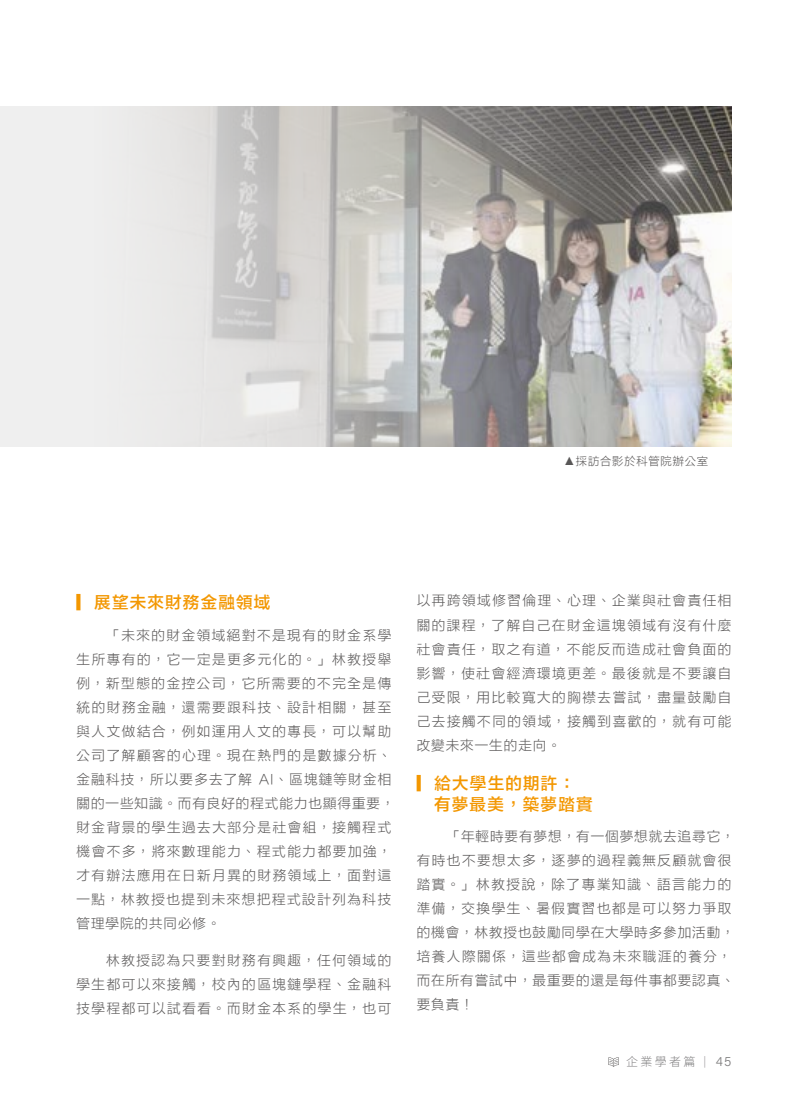
<style>
.page{position:relative;width:808px;height:1106px;background:#fff}
.page>*{position:absolute;margin:0;border:0;box-sizing:border-box;transform-origin:0 0}
.t1{font:16.5px/20.7px "FZLTZHB B51 0";letter-spacing:.075em;color:#f39700}
.t2{font:13.5px/24px "FZLTXHB B51 0";letter-spacing:.12em;color:#595757}
.t3{font:300 12px "Noto Sans CJ Ktc";letter-spacing:.2em;color:#807f80}
.t4{font:11.25px "FZLTXHB B51 0";letter-spacing:.075em;color:#595757}
.s1{font-family:"Adobe Ming Std";font-size:13.5px}
.s2{font-family:"Acumin Variable Concept";font-weight:400;font-size:13.5px}
</style>
<div class="page">
<div style="left:0;top:106px;width:731px;height:340px;background:#efefef"></div>
<img style="left:157px;top:106px;width:574px;height:340px">
<svg style="left:608px;top:1057px;width:11px;height:9px"></svg>
<p class="t4" style="left:564px;top:454px;width:146px">▲採訪合影於科管院辦公室</p>
<p class="t1" style="left:77px;top:592px;width:195px">▎展望未來財務金融領域</p>
<p class="t2" style="left:77px;top:623px;width:320px;text-indent:30px">「未來的財金領域絕對不是現有的財金系學生所專有的，它一定是更多元化的。」林教授舉例，新型態的金控公司，它所需要的不完全是傳統的財務金融，還需要跟科技、設計相關，甚至與人文做結合，例如運用人文的專長，可以幫助公司了解顧客的心理。現在熱門的是數據分析、金融科技，所以要多去了解 AI、區塊鏈等財金相關的一些知識。而有良好的程式能力也顯得重要，財金背景的學生過去大部分是社會組，接觸程式機會不多，將來數理能力、程式能力都要加強，才有辦法應用在日新月異的財務領域上，面對這一點，林教授也提到未來想把程式設計列為科技管理學院的共同必修。</p>
<p class="t2" style="left:77px;top:948px;width:316px;text-align:justify;text-indent:30px">林教授認為只要對財務有興趣，任何領域的學生都可以來接觸，校內的區塊鏈學程、金融科技學程都可以試看看。而財金本系的學生，也可</p>
<p class="t2" style="left:417px;top:589px;width:316px;text-align:justify">以再跨領域修習倫理、心理、企業與社會責任相關的課程，了解自己在財金這塊領域有沒有什麼社會責任，取之有道，不能反而造成社會負面的影響，使社會經濟環境更差。最後就是不要讓自己受限，用比較寬大的胸襟去嘗試，盡量鼓勵自己去接觸不同的領域，接觸到喜歡的，就有可能改變未來一生的走向。</p>
<p class="t1" style="left:434px;top:773px;width:160px;text-indent:-17px">▎給大學生的期許：有夢最美，築夢踏實</p>
<p class="t2" style="left:417px;top:824px;width:320px;text-indent:30px">「年輕時要有夢想，有一個夢想就去追尋它，有時也不要想太多，逐夢的過程義無反顧就會很踏實。」林教授說，除了專業知識、語言能力的準備，交換學生、暑假實習也都是可以努力爭取的機會，林教授也鼓勵同學在大學時多參加活動，培養人際關係，這些都會成為未來職涯的養分，而在所有嘗試中，最重要的還是每件事都要認真、要負責！</p>
<p class="t3" style="left:626px;top:1055px;width:107px">企業學者篇<span class="s1">｜</span> <span class="s2">45</span></p>
</div>
